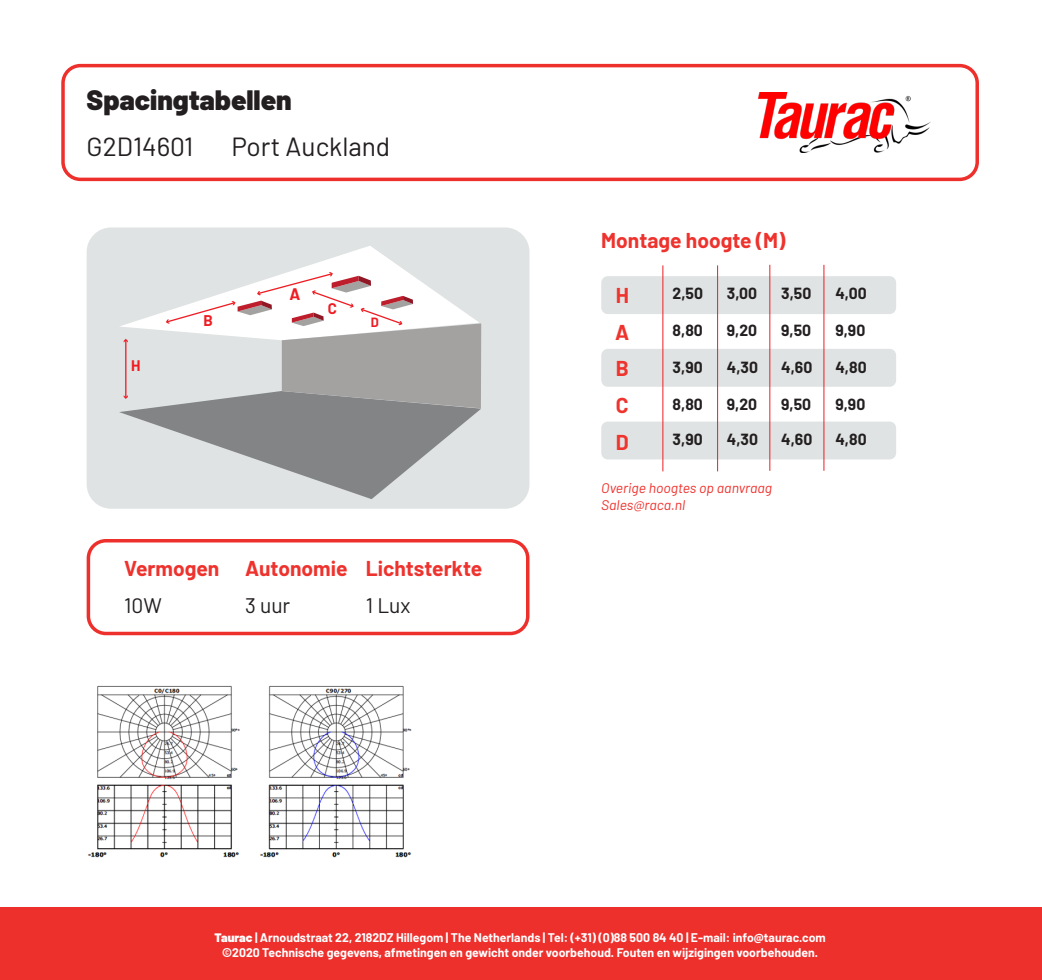
<style>
.page{position:relative;width:1042px;height:980px;background:#fff}
.page>*{position:absolute;margin:0;border:0;box-sizing:border-box;transform-origin:0 0}
.t1{font:900 28px "Barlow";color:#231f20}
.t2{font:26.25px "Barlow";color:#231f20}
.t3{font:700 21px "Barlow";color:#ee322d}
.t4{font:21px "Barlow";color:#231f20}
.t5{font:700 21px/36.8px "Barlow";color:#ee342d;text-align:justify}
.t6{font:700 16.28px "Barlow";color:#ee1d23}
.t7{font:700 15.75px "Barlow";color:#231f20}
.t8{font:700 15.22px "Barlow";color:#ee1d23}
.t9{font:700 15.05px "Barlow";color:#ee1d23}
.t10{font:700 14.88px "Barlow";color:#ee1d23}
.t11{font:italic 14px/16.8px "Barlow";color:#ee322d}
.t12{font:700 13.12px "Barlow";color:#ee1d23}
.t13{font:700 12.25px/14.7px "Barlow";color:#fff;text-align:center}
.s1{font-weight:900}
</style>
<div class="page">
<div style="left:0;top:907px;width:1042px;height:73px;background:#ee302d"></div>
<div style="left:87px;top:227px;width:442px;height:282px;background:#e0e3e3;border-radius:25px"></div>
<svg style="left:119px;top:246px;width:362px;height:253px"></svg>
<div style="left:601px;top:276px;width:295px;height:38px;background:#e0e3e3;border-radius:7px"></div>
<div style="left:601px;top:349px;width:295px;height:38px;background:#e0e3e3;border-radius:7px"></div>
<div style="left:601px;top:422px;width:295px;height:37px;background:#e0e3e3;border-radius:7px"></div>
<hr style="left:717px;top:265px;width:1px;height:206px;background:#ee1d23">
<hr style="left:769px;top:265px;width:1px;height:206px;background:#ee1d23">
<hr style="left:823px;top:265px;width:1px;height:206px;background:#ee1d23">
<hr style="left:662px;top:265px;width:1px;height:206px;background:#ee1d23">
<div style="left:61px;top:64px;width:918px;height:117px;border:4px solid #ee302d;border-radius:18px"></div>
<div style="left:87px;top:539px;width:442px;height:96px;border:4px solid #ee302d;border-radius:18px"></div>
<img style="left:758px;top:93px;width:173px;height:59px">
<img style="left:88px;top:685px;width:324px;height:173px">
<h1 class="t1" style="left:87px;top:79px;width:206px">Spacingtabellen</h1>
<p class="t2" style="left:87px;top:127px;width:108px">G2D14601</p>
<p class="t2" style="left:231px;top:127px;width:160px">Port Auckland</p>
<p class="t10" style="left:131px;top:355px;width:11px">H</p>
<p class="t8" style="left:204px;top:309px;width:11px">B</p>
<h3 class="t6" style="left:290px;top:282px;width:12px">A</h3>
<p class="t9" style="left:328px;top:298px;width:11px">C</p>
<p class="t12" style="left:371px;top:313px;width:10px">D</p>
<h3 class="t3" style="left:124px;top:553px;width:359px">Vermogen Autonomie Lichtsterkte</h3>
<p class="t4" style="left:124px;top:590px;width:39px">10W</p>
<h3 class="t4" style="left:245px;top:590px;width:47px">3 uur</h3>
<h3 class="t4" style="left:366px;top:590px;width:46px">1 Lux</h3>
<h3 class="t3" style="left:601px;top:225px;width:186px">Montage hoogte (M)</h3>
<h3 class="t5" style="left:615px;top:275px;width:16px">H A B C D</h3>
<p class="t7" style="left:672px;top:282px;width:32px">2,50</p>
<p class="t7" style="left:672px;top:319px;width:32px">8,80</p>
<p class="t7" style="left:672px;top:355px;width:32px">3,90</p>
<p class="t7" style="left:672px;top:392px;width:32px">8,80</p>
<p class="t7" style="left:672px;top:427px;width:32px">3,90</p>
<p class="t7" style="left:727px;top:282px;width:32px">3,00</p>
<p class="t7" style="left:727px;top:319px;width:32px">9,20</p>
<p class="t7" style="left:727px;top:355px;width:33px">4,30</p>
<p class="t7" style="left:727px;top:392px;width:32px">9,20</p>
<p class="t7" style="left:727px;top:427px;width:33px">4,30</p>
<p class="t7" style="left:781px;top:282px;width:32px">3,50</p>
<p class="t7" style="left:781px;top:319px;width:32px">9,50</p>
<p class="t7" style="left:781px;top:355px;width:33px">4,60</p>
<p class="t7" style="left:781px;top:392px;width:32px">9,50</p>
<p class="t7" style="left:781px;top:427px;width:33px">4,60</p>
<p class="t11" style="left:601px;top:478px;width:172px">Overige hoogtes op aanvraag<br>Sales@raca.nl</p>
<p class="t7" style="left:835px;top:282px;width:33px">4,00</p>
<p class="t7" style="left:835px;top:319px;width:31px">9,90</p>
<p class="t7" style="left:835px;top:355px;width:33px">4,80</p>
<p class="t7" style="left:835px;top:392px;width:31px">9,90</p>
<p class="t7" style="left:835px;top:427px;width:33px">4,80</p>
<p class="t13" style="left:214px;top:929px;width:613px"><span class="s1">Taurac</span> | Arnoudstraat 22, 2182DZ Hillegom | The Netherlands | Tel: (+31) (0)88 500 84 40 | E-mail: info@taurac.com ©2020 Technische gegevens, afmetingen en gewicht onder voorbehoud. Fouten en wijzigingen voorbehouden.</p>
</div>
